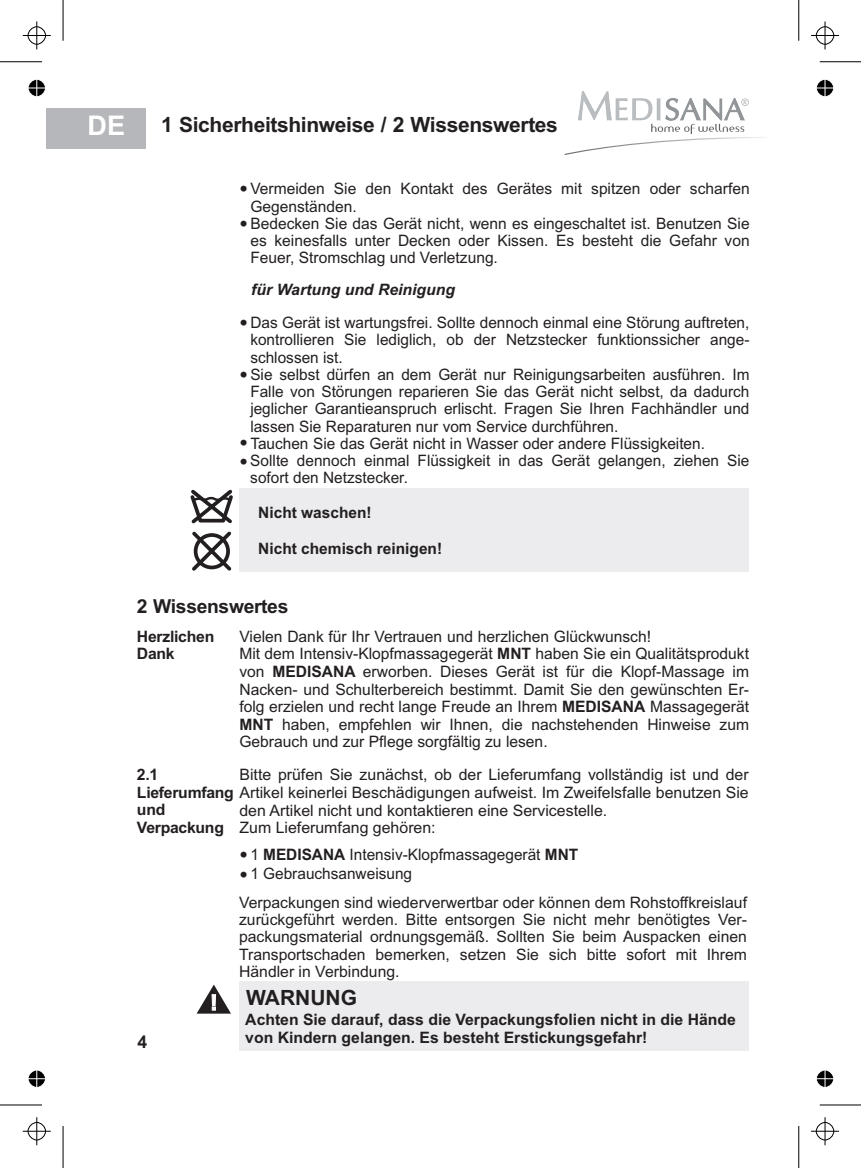
<style>
.page{position:relative;width:861px;height:1168px;background:#fff}
.page>*{position:absolute;margin:0;border:0;box-sizing:border-box;transform-origin:0 0}
.t1{font:700 27.12px "Arial";color:#fff}
.t2{font:23.97px/35.2px "Arial";color:#231f20}
.t3{font:700 21px "Arial";letter-spacing:-.015em;color:#231f20}
.t4{font:700 19.25px "Arial";letter-spacing:-.015em;color:#231f20}
.t5{font:700 17.5px "Arial";color:#231f20}
.t6{font:15.75px/17.3px "Arial";color:#231f20}
.t7{font:700 15.75px/17.5px "Arial";color:#231f20}
.t8{font:italic 700 15.75px "Arial";color:#231f20}
.s1{font-weight:700}
</style>
<div class="page">
<div style="left:46px;top:109px;width:99px;height:40px;background:#b6b7bb"></div>
<svg style="left:564px;top:91px;width:202px;height:64px"></svg>
<svg style="left:190px;top:489px;width:43px;height:82px"></svg>
<div style="left:239px;top:488px;width:509px;height:84px;background:#ececee"></div>
<div style="left:239px;top:982px;width:509px;height:69px;background:#ececee"></div>
<svg style="left:197px;top:984px;width:34px;height:29px"></svg>
<hr style="left:0;top:1104px;width:42px;height:1px;background:#000">
<hr style="left:63px;top:1126px;width:1px;height:42px;background:#000">
<hr style="left:0;top:61px;width:42px;height:1px;background:#000">
<hr style="left:63px;top:0;width:1px;height:41px;background:#000">
<hr style="left:819px;top:61px;width:41px;height:1px;background:#000">
<hr style="left:798px;top:0;width:1px;height:41px;background:#000">
<hr style="left:819px;top:1104px;width:41px;height:1px;background:#000">
<hr style="left:798px;top:1126px;width:1px;height:42px;background:#000">
<svg style="left:23px;top:1117px;width:28px;height:28px"></svg>
<svg style="left:23px;top:21px;width:28px;height:28px"></svg>
<svg style="left:811px;top:21px;width:27px;height:28px"></svg>
<svg style="left:811px;top:1117px;width:27px;height:28px"></svg>
<svg style="left:28px;top:1070px;width:18px;height:18px"></svg>
<svg style="left:28px;top:79px;width:17px;height:18px"></svg>
<svg style="left:816px;top:79px;width:18px;height:18px"></svg>
<svg style="left:816px;top:1070px;width:18px;height:18px"></svg>
<h1 class="t1" style="left:87px;top:115px;width:39px">DE</h1>
<h3 class="t3" style="left:161px;top:117px;width:398px">1 Sicherheitshinweise / 2 Wissenswertes</h3>
<p class="t6" style="left:250px;top:182px;width:500px">Vermeiden Sie den Kontakt des Gerätes mit spitzen oder scharfen Gegenständen.<br>Bedecken Sie das Gerät nicht, wenn es eingeschaltet ist. Benutzen Sie es keinesfalls unter Decken oder Kissen. Es besteht die Gefahr von Feuer, Stromschlag und Verletzung.</p>
<h2 class="t2" style="left:239px;top:173px;width:10px">• •</h2>
<p class="t8" style="left:251px;top:284px;width:205px">für Wartung und Reinigung</p>
<p class="t6" style="left:250px;top:315px;width:500px">Das Gerät ist wartungsfrei. Sollte dennoch einmal eine Störung auftreten, kontrollieren Sie lediglich, ob der Netzstecker funktionssicher ange&shy;schlossen ist.<br>Sie selbst dürfen an dem Gerät nur Reinigungsarbeiten ausführen. Im Falle von Störungen reparieren Sie das Gerät nicht selbst, da dadurch jeglicher Garantieanspruch erlischt. Fragen Sie Ihren Fachhändler und lassen Sie Reparaturen nur vom Service durchführen.<br>Tauchen Sie das Gerät nicht in Wasser oder andere Flüssigkeiten.<br>Sollte dennoch einmal Flüssigkeit in das Gerät gelangen, ziehen Sie sofort den Netzstecker.</p>
<h2 class="t2" style="left:239px;top:307px;width:10px">•</h2>
<h2 class="t2" style="left:239px;top:359px;width:10px">•</h2>
<h2 class="t2" style="left:239px;top:436px;width:10px;line-height:18.6px">• •</h2>
<p class="t7" style="left:258px;top:505px;width:115px">Nicht waschen!</p>
<p class="t7" style="left:258px;top:542px;width:185px">Nicht chemisch reinigen!</p>
<p class="t4" style="left:137px;top:599px;width:153px">2 Wissenswertes</p>
<p class="t6" style="left:239px;top:629px;width:413px">Vielen Dank für Ihr Vertrauen und herzlichen Glückwunsch!</p>
<p class="t6" style="left:239px;top:647px;width:511px">Mit dem Intensiv-Klopfmassagegerät <span class="s1">MNT</span> haben Sie ein Qualitätsprodukt</p>
<p class="t6" style="left:239px;top:664px;width:511px">von <span class="s1">MEDISANA</span> erworben. Dieses Gerät ist für die Klopf-Massage im</p>
<p class="t6" style="left:239px;top:682px;width:511px">Nacken- und Schulterbereich bestimmt. Damit Sie den gewünschten Er-</p>
<p class="t6" style="left:239px;top:699px;width:511px">folg erzielen und recht lange Freude an Ihrem <span class="s1">MEDISANA</span> Massagegerät</p>
<p class="t6" style="left:282px;top:717px;width:468px">haben, empfehlen wir Ihnen, die nachstehenden Hinweise zum</p>
<p class="t6" style="left:239px;top:734px;width:309px">Gebrauch und zur Pflege sorgfältig zu lesen.</p>
<p class="t7" style="left:137px;top:629px;width:79px">Herzlichen<br>Dank</p>
<p class="t7" style="left:239px;top:717px;width:35px">MNT</p>
<p class="t7" style="left:137px;top:767px;width:23px">2.1</p>
<p class="t7" style="left:137px;top:802px;width:88px">und<br>Verpackung</p>
<p class="t6" style="left:239px;top:768px;width:510px">Bitte prüfen Sie zunächst, ob der Lieferumfang vollständig ist und der</p>
<p class="t6" style="left:137px;top:785px;width:613px"><span class="s1">Lieferumfang</span> Artikel keinerlei Beschädigungen aufweist. Im Zweifelsfalle benutzen Sie</p>
<p class="t6" style="left:239px;top:803px;width:369px">den Artikel nicht und kontaktieren eine Servicestelle.</p>
<p class="t6" style="left:239px;top:820px;width:198px">Zum Lieferumfang gehören:</p>
<p class="t5" style="left:137px;top:1035px;width:11px">4</p>
<p class="t6" style="left:250px;top:847px;width:329px;line-height:18.9px">1 <span class="s1">MEDISANA</span> Intensiv-Klopfmassagegerät <span class="s1">MNT<br></span>1 Gebrauchsanweisung</p>
<h2 class="t2" style="left:239px;top:847px;width:10px;line-height:19.8px">• •</h2>
<p class="t6" style="left:239px;top:895px;width:509px;text-align:justify">Verpackungen sind wiederverwertbar oder können dem Rohstoffkreislauf zurückgeführt werden. Bitte entsorgen Sie nicht mehr benötigtes Ver&shy;packungsmaterial ordnungsgemäß. Sollten Sie beim Auspacken einen Transportschaden bemerken, setzen Sie sich bitte sofort mit Ihrem Händler in Verbindung.</p>
<h3 class="t3" style="left:246px;top:989px;width:112px">WARNUNG</h3>
<p class="t7" style="left:245px;top:1012px;width:492px">Achten Sie darauf, dass die Verpackungsfolien nicht in die Hände von Kindern gelangen. Es besteht Erstickungsgefahr!</p>
</div>
